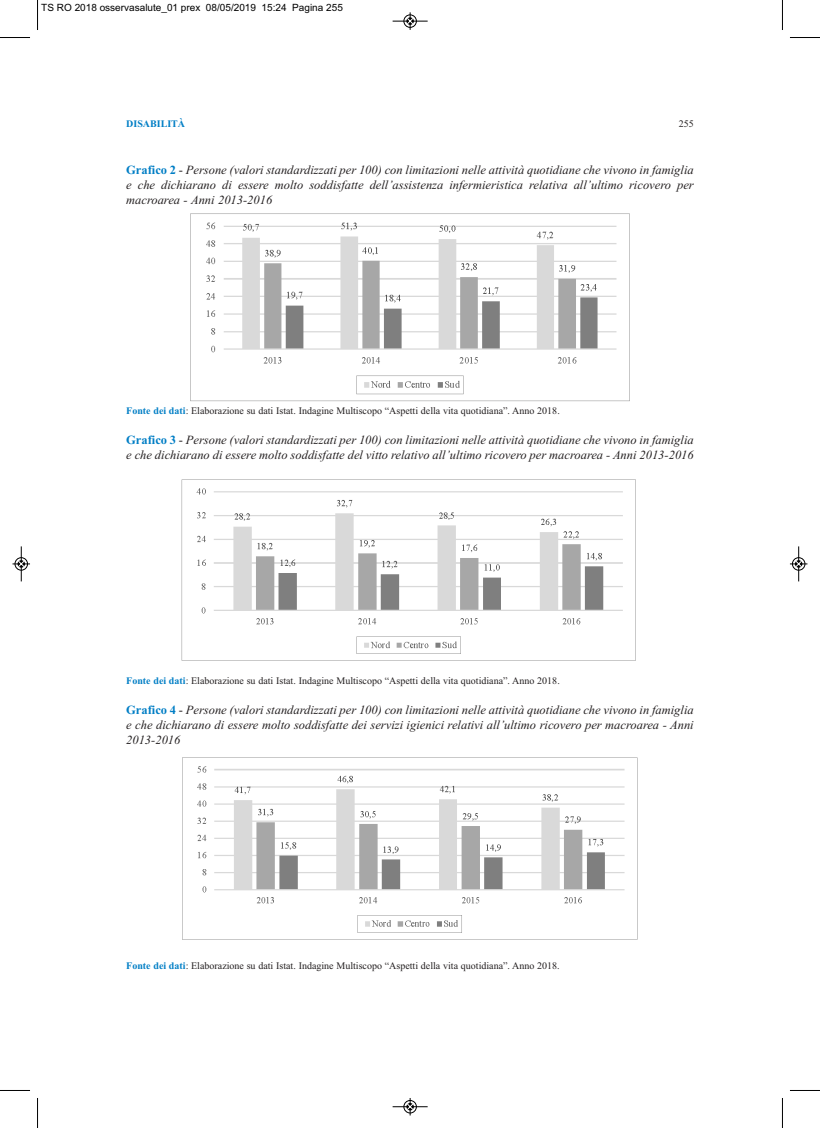
<style>
.page{position:relative;width:820px;height:1128px;background:#fff}
.page>*{position:absolute;margin:0;border:0;box-sizing:border-box;transform-origin:0 0}
.t1{font:italic 12.5px/15px "Times New Roman";color:#231f20;text-align:justify}
.t2{font:10px "Times New Roman";color:#231f20}
.t3{font:10px "Arial";color:#000}
.t4{font:700 10px "Times New Roman";color:#007ec5}
.s1{font-weight:700;font-style:normal;color:#007ec5}
.s2{font-style:normal}
.s3{font-weight:700;color:#007ec5}
</style>
<div class="page">
<img style="left:190px;top:213px;width:440px;height:189px">
<img style="left:181px;top:479px;width:455px;height:182px">
<img style="left:182px;top:757px;width:456px;height:183px">
<hr style="left:37px;top:0;width:1px;height:30px;background:#000">
<hr style="left:0;top:37px;width:30px;height:1px;background:#000">
<hr style="left:781px;top:0;width:1px;height:30px;background:#000">
<hr style="left:789px;top:37px;width:30px;height:1px;background:#000">
<hr style="left:37px;top:1097px;width:1px;height:30px;background:#000">
<hr style="left:0;top:1090px;width:30px;height:1px;background:#000">
<hr style="left:781px;top:1097px;width:1px;height:30px;background:#000">
<hr style="left:789px;top:1090px;width:30px;height:1px;background:#000">
<div style="left:403px;top:14px;width:13px;height:14px;border:1px solid #fff;border-radius:50%"></div>
<hr style="left:392px;top:21px;width:35px;height:1px;background:#000">
<div style="left:403px;top:15px;width:13px;height:13px;border:1px solid #000;border-radius:50%"></div>
<svg style="left:407px;top:12px;width:6px;height:18px"></svg>
<div style="left:403px;top:1099px;width:13px;height:14px;border:1px solid #fff;border-radius:50%"></div>
<hr style="left:392px;top:1106px;width:35px;height:1px;background:#000">
<div style="left:403px;top:1100px;width:13px;height:13px;border:1px solid #000;border-radius:50%"></div>
<svg style="left:407px;top:1098px;width:6px;height:17px"></svg>
<hr style="left:21px;top:546px;width:1px;height:35px;background:#000">
<div style="left:15px;top:557px;width:13px;height:13px;border:1px solid #000;border-radius:50%"></div>
<svg style="left:12px;top:560px;width:18px;height:7px"></svg>
<hr style="left:798px;top:546px;width:1px;height:35px;background:#000">
<div style="left:791px;top:557px;width:13px;height:13px;border:1px solid #000;border-radius:50%"></div>
<svg style="left:790px;top:560px;width:17px;height:7px"></svg>
<p class="t3" style="left:41px;top:2px;width:303px">TS RO 2018 osservasalute_01 prex 08/05/2019 15:24 Pagina 255</p>
<p class="t4" style="left:126px;top:118px;width:60px">dISaBILItÀ</p>
<p class="t2" style="left:678px;top:118px;width:16px">255</p>
<p class="t1" style="left:126px;top:162px;width:568px"><span class="s1">Grafico 2</span> <span class="s2">-</span> Persone (valori standardizzati per 100) con limitazioni nelle attività quotidiane che vivono in famiglia e che dichiarano di essere molto soddisfatte dell’assistenza infermieristica relativa all’ultimo ricovero per macroarea - Anni 2013-2016</p>
<p class="t2" style="left:126px;top:405px;width:435px"><span class="s3">Fonte dei dati</span>: Elaborazione su dati Istat. Indagine Multiscopo “Aspetti della vita quotidiana”. Anno 2018.</p>
<p class="t1" style="left:126px;top:432px;width:568px"><span class="s1">Grafico 3</span> <span class="s2">-</span> Persone (valori standardizzati per 100) con limitazioni nelle attività quotidiane che vivono in famiglia e che dichiarano di essere molto soddisfatte del vitto relativo all’ultimo ricovero per macroarea - Anni 2013-2016</p>
<p class="t2" style="left:126px;top:675px;width:435px"><span class="s3">Fonte dei dati</span>: Elaborazione su dati Istat. Indagine Multiscopo “Aspetti della vita quotidiana”. Anno 2018.</p>
<p class="t1" style="left:126px;top:702px;width:568px"><span class="s1">Grafico 4</span> <span class="s2">-</span> Persone (valori standardizzati per 100) con limitazioni nelle attività quotidiane che vivono in famiglia e che dichiarano di essere molto soddisfatte dei servizi igienici relativi all’ultimo ricovero per macroarea - Anni 2013-2016</p>
<p class="t2" style="left:126px;top:960px;width:435px"><span class="s3">Fonte dei dati</span>: Elaborazione su dati Istat. Indagine Multiscopo “Aspetti della vita quotidiana”. Anno 2018.</p>
</div>
